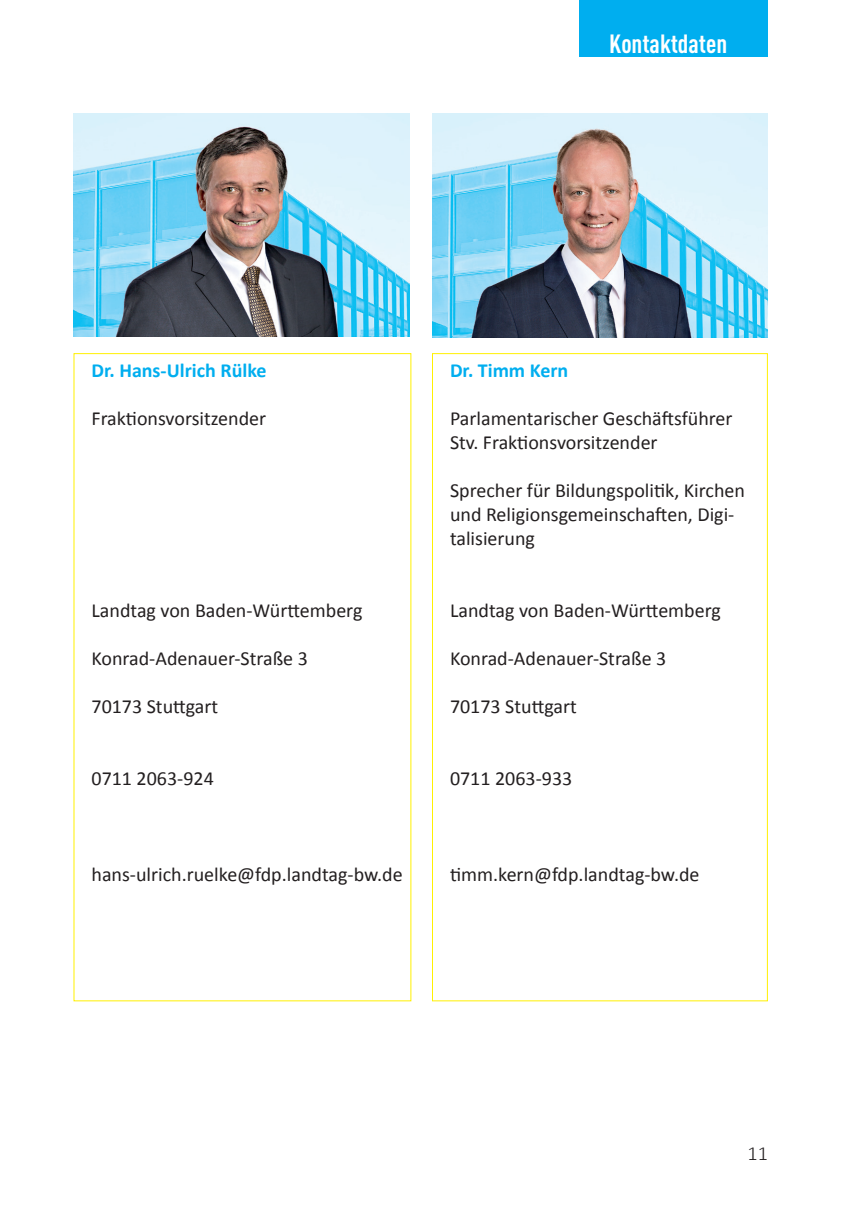
<style>
.page{position:relative;width:857px;height:1225px;background:#fff}
.page>*{position:absolute;margin:0;border:0;box-sizing:border-box;transform-origin:0 0}
.t1{font:700 condensed 26px "DINOT";color:#fff}
.t2{font:20px/24px "Calibri";color:#231f20}
.t3{font:700 20px "Calibri";color:#00aeef}
.t4{font:300 20px "Calibri";color:#231f20}
</style>
<div class="page">
<div style="left:579px;top:0;width:188px;height:57px;background:#00aeef"></div>
<img style="left:73px;top:113px;width:337px;height:224px">
<img style="left:432px;top:113px;width:335px;height:224px">
<h1 class="t1" style="left:609px;top:28px;width:119px">Kontaktdaten</h1>
<p class="t3" style="left:91px;top:358px;width:176px">Dr. Hans-Ulrich Rülke</p>
<p class="t2" style="left:91px;top:406px;width:176px">Fraktionsvorsitzender</p>
<p class="t2" style="left:91px;top:598px;width:272px">Landtag von Baden-Württemberg</p>
<p class="t2" style="left:91px;top:646px;width:218px">Konrad-Adenauer-Straße 3</p>
<p class="t2" style="left:91px;top:694px;width:128px">70173 Stuttgart</p>
<p class="t2" style="left:91px;top:766px;width:124px">0711 2063-924</p>
<p class="t2" style="left:91px;top:862px;width:312px">hans-ulrich.ruelke@fdp.landtag-bw.de</p>
<p class="t3" style="left:450px;top:358px;width:120px">Dr. Timm Kern</p>
<p class="t2" style="left:450px;top:406px;width:284px">Parlamentarischer Geschäftsführer<br>Stv. Fraktionsvorsitzender</p>
<p class="t2" style="left:450px;top:478px;width:296px">Sprecher für Bildungspolitik, Kirchen und Religionsgemeinschaften, Digi&shy;talisierung</p>
<p class="t2" style="left:450px;top:598px;width:272px">Landtag von Baden-Württemberg</p>
<p class="t2" style="left:450px;top:646px;width:218px">Konrad-Adenauer-Straße 3</p>
<p class="t2" style="left:450px;top:694px;width:128px">70173 Stuttgart</p>
<p class="t2" style="left:450px;top:766px;width:124px">0711 2063-933</p>
<p class="t2" style="left:450px;top:862px;width:251px">timm.kern@fdp.landtag-bw.de</p>
<p class="t4" style="left:747px;top:1141px;width:22px">11</p>
</div>
